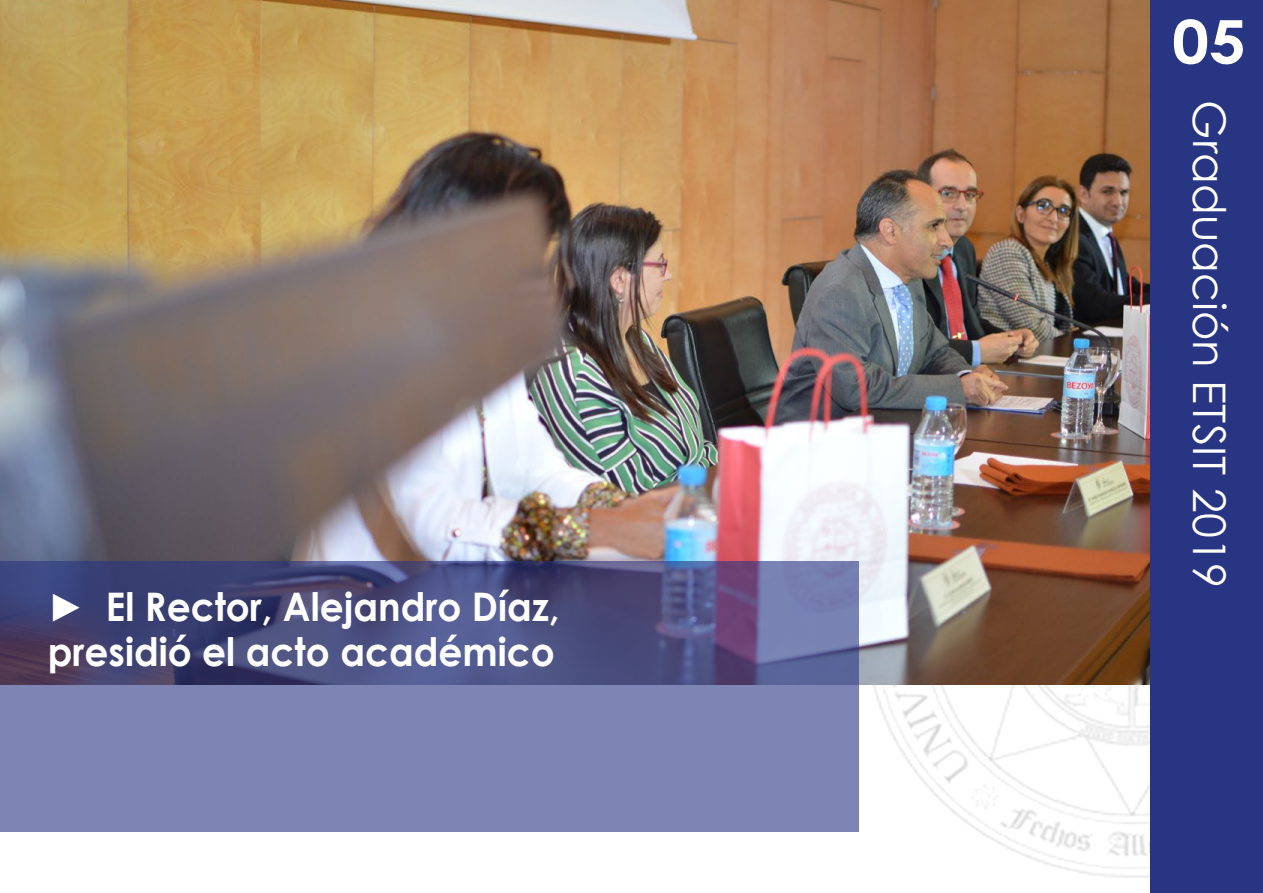
<style>
.page{position:relative;width:1263px;height:893px;background:#fff}
.page>*{position:absolute;margin:0;border:0;box-sizing:border-box;transform-origin:0 0}
.t1{font:700 60px "Century Gothic";color:#fff;scale:1.1 1}
.t2{font:45px "Century Gothic";color:#fff}
.t3{font:700 39.3px/45px "Century Gothic";color:#fff;scale:.95 1}
</style>
<div class="page">
<img style="left:859px;top:684px;width:291px;height:194px">
<img style="left:0;top:0;width:1150px;height:684px">
<div style="left:1150px;top:0;width:113px;height:893px;background:#283583"></div>
<svg style="left:0;top:561px;width:859px;height:270px;background:#676c9b"></svg>
<p class="t3" style="left:48px;top:582px;width:540px">► El Rector, Alejandro Díaz, presidió el acto académico</p>
<h1 class="t1" style="left:1172px;top:-4px;width:69px">05</h1>
<p class="t2" style="left:1241px;top:100px;width:489px;rotate:90deg">Graduación ETSIT 2019</p>
</div>
